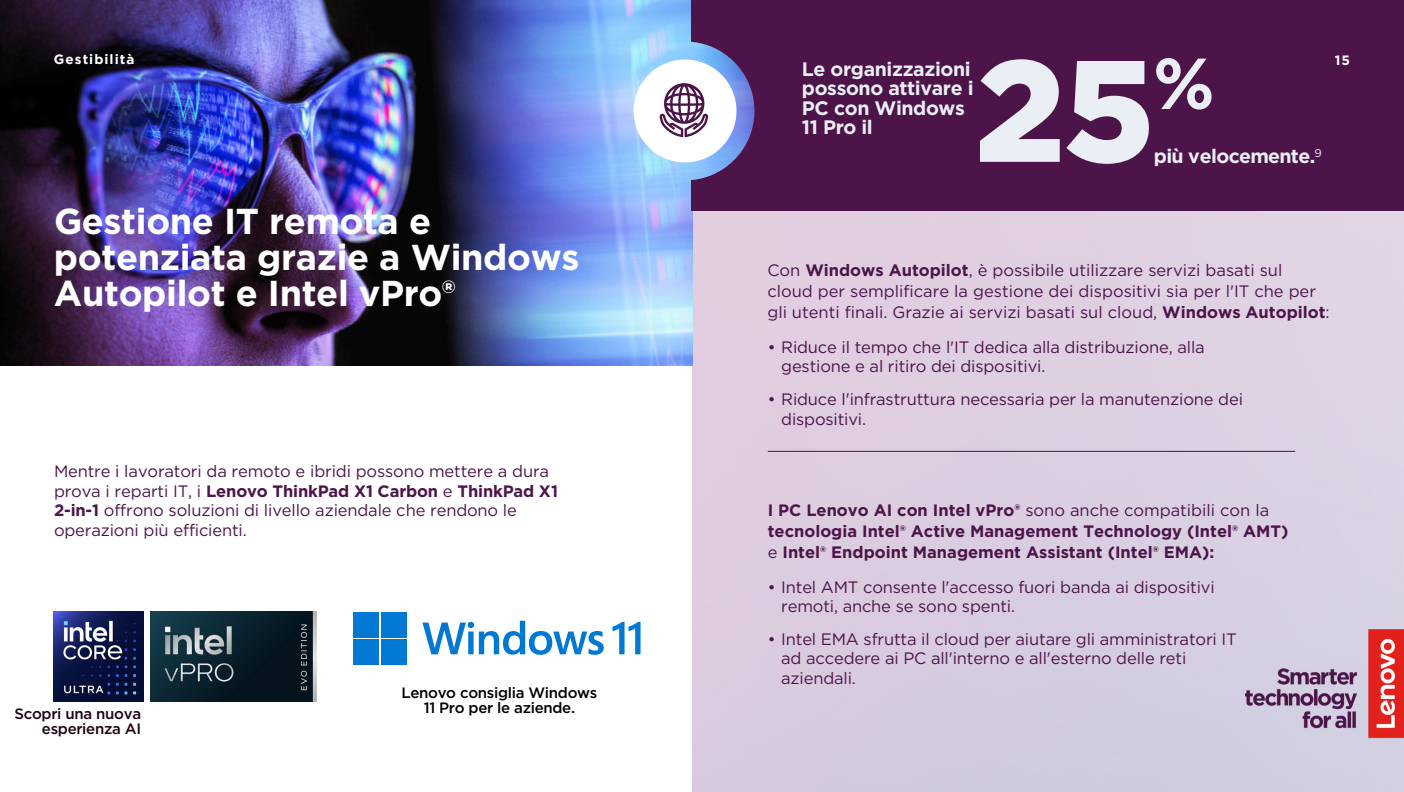
<style>
.page{position:relative;width:1404px;height:792px;background:#fff}
.page>*{position:absolute;margin:0;border:0;box-sizing:border-box;transform-origin:0 0}
.t1{font:900 144px "Gotham";color:#eaeef5}
.t2{font:700 36px/36px "Gotham";letter-spacing:-.01em;color:#fff}
.t3{font:700 19.5px/19.5px "Gotham";letter-spacing:-.02em;color:#eaeef5}
.t4{font:16.5px/19.5px "Gotham";letter-spacing:-.01em;color:#4d144a}
.t5{font:700 16.5px/20.7px "Gotham";color:#4d144a}
.t6{font:500 15px/15px "Gotham";letter-spacing:-.02em;color:#000;text-align:center}
.t7{font:500 15px/15px "Gotham";letter-spacing:-.02em;color:#1e0013;text-align:right}
.t8{font:700 13.5px "Gotham";letter-spacing:.075em;color:#fff}
.s1{font-weight:700}
.s2{font-weight:400}
</style>
<div class="page">
<img style="left:692px;top:210px;width:712px;height:582px">
<img style="left:0;top:0;width:693px;height:366px">
<div style="left:692px;top:0;width:712px;height:210px;background:#4d144a"></div>
<hr style="left:768px;top:451px;width:527px;height:1px;background:#4d144a">
<img style="left:616px;top:41px;width:138px;height:139px;border-radius:69px">
<div style="left:634px;top:59px;width:102px;height:103px;background:#fff;border-radius:50%"></div>
<img style="left:54px;top:612px;width:90px;height:90px">
<div style="left:354px;top:612px;width:25px;height:25px;background:#0078d4"></div>
<div style="left:381px;top:612px;width:26px;height:25px;background:#0078d4"></div>
<div style="left:354px;top:639px;width:25px;height:26px;background:#0078d4"></div>
<div style="left:381px;top:639px;width:26px;height:26px;background:#0078d4"></div>
<svg style="left:422px;top:620px;width:182px;height:35px"></svg>
<svg style="left:612px;top:622px;width:29px;height:32px"></svg>
<img style="left:151px;top:612px;width:166px;height:89px">
<img style="left:1227px;top:612px;width:177px;height:144px">
<svg style="left:659px;top:83px;width:49px;height:54px"></svg>
<p class="t8" style="left:54px;top:51px;width:82px">Gestibilità</p>
<p class="t8" style="left:1335px;top:52px;width:17px">15</p>
<p class="t1" style="left:975px;top:28px;width:241px">25<sup>%</sup></p>
<p class="t3" style="left:802px;top:59px;width:173px">Le organizzazioni possono attivare i<br>PC con Windows<br>11 Pro il</p>
<p class="t3" style="left:1154px;top:147px;width:169px">più velocemente.<sup>9</sup></p>
<p class="t2" style="left:54px;top:203px;width:527px">Gestione IT remota e potenziata grazie a Windows<br>Autopilot e Intel vPro®</p>
<p class="t4" style="left:54px;top:461px;width:505px">Mentre i lavoratori da remoto e ibridi possono mettere a dura prova i reparti IT, i <span class="s1">Lenovo ThinkPad X1 Carbon</span> e <span class="s1">ThinkPad X1<br>2-in-1</span> offrono soluzioni di livello aziendale che rendono le operazioni più efficienti.</p>
<p class="t7" style="left:15px;top:706px;width:128px">Scopri una nuova esperienza AI</p>
<p class="t6" style="left:401px;top:684px;width:198px">Lenovo consiglia Windows<br>11 Pro per le aziende.</p>
<p class="t4" style="left:767px;top:260px;width:564px;line-height:20.7px">Con <span class="s1">Windows Autopilot</span>, è possibile utilizzare servizi basati sul cloud per semplificare la gestione dei dispositivi sia per l'IT che per gli utenti finali. Grazie ai servizi basati sul cloud, <span class="s1">Windows Autopilot</span>:</p>
<p class="t4" style="left:781px;top:337px;width:425px;text-indent:-14px">• Riduce il tempo che l'IT dedica alla distribuzione, alla gestione e al ritiro dei dispositivi.</p>
<p class="t4" style="left:781px;top:389px;width:463px;line-height:20px;text-indent:-14px">• Riduce l'infrastruttura necessaria per la manutenzione dei dispositivi.</p>
<p class="t5" style="left:768px;top:500px;width:522px">I PC Lenovo AI con Intel vPro® <span class="s2">sono anche compatibili con la </span>tecnologia Intel® Active Management Technology (Intel® AMT) <span class="s2">e</span> Intel® Endpoint Management Assistant (Intel® EMA):</p>
<p class="t4" style="left:781px;top:577px;width:435px;line-height:19px;text-indent:-13px">• Intel AMT consente l'accesso fuori banda ai dispositivi remoti, anche se sono spenti.</p>
<p class="t4" style="left:781px;top:629px;width:457px;text-indent:-13px">• Intel EMA sfrutta il cloud per aiutare gli amministratori IT ad accedere ai PC all'interno e all'esterno delle reti aziendali.</p>
</div>
